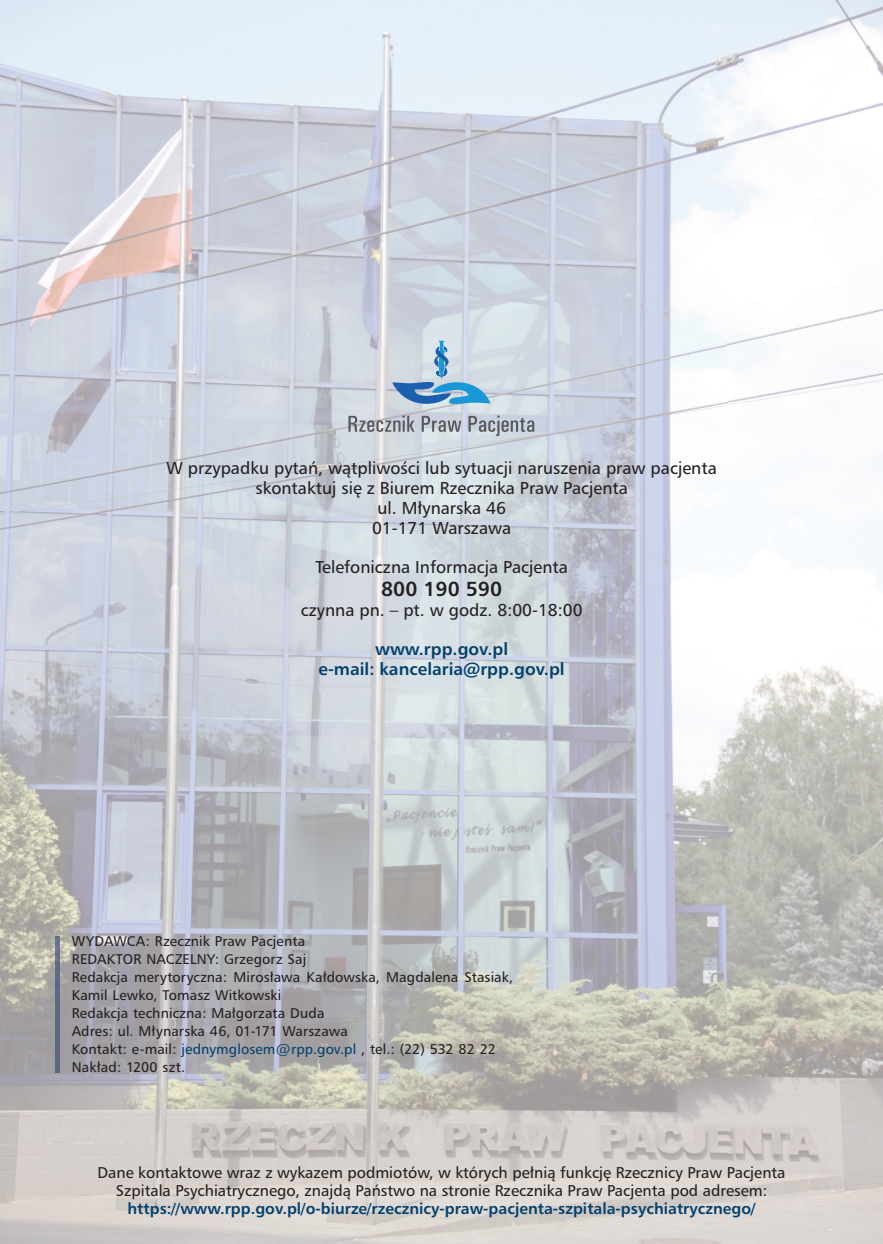
<style>
.page{position:relative;width:883px;height:1244px;background:#fff}
.page>*{position:absolute;margin:0;border:0;box-sizing:border-box;transform-origin:0 0}
.t1{font:700 19.5px "Humnst 777 PL";color:#231f20}
.t2{font:16.5px/19.8px "Humnst 777 PL";color:#231f20;text-align:center}
.t3{font:700 16.5px/19.8px "Humnst 777 PL";color:#02406e;text-align:center}
.t4{font:15px/18px "Humnst 777 PL";color:#231f20;text-align:center}
.t5{font:700 15px "Humnst 777 PL";color:#02406e}
.t6{font:13.5px/18px "Humnst 777 PL";letter-spacing:.005em;color:#231f20}
.s1{color:#02406e}
</style>
<div class="page">
<img style="left:0;top:0;width:882px;height:1244px">
<svg style="left:348px;top:341px;width:186px;height:95px;background:#bbcad6"></svg>
<img style="left:55px;top:936px;width:5px;height:136px">
<p class="t2" style="left:166px;top:460px;width:551px">W przypadku pytań, wątpliwości lub sytuacji naruszenia praw pacjenta skontaktuj się z Biurem Rzecznika Praw Pacjenta<br>ul. Młynarska 46<br>01-171 Warszawa</p>
<p class="t2" style="left:315px;top:558px;width:254px">Telefoniczna Informacja Pacjenta</p>
<h1 class="t1" style="left:381px;top:581px;width:122px">800 190 590</h1>
<p class="t2" style="left:301px;top:601px;width:283px">czynna pn. – pt. w godz. 8:00-18:00</p>
<p class="t3" style="left:318px;top:640px;width:247px">www.rpp.gov.pl<br>e-mail: kancelaria@rpp.gov.pl</p>
<p class="t6" style="left:72px;top:933px;width:443px">WYDAWCA: Rzecznik Praw Pacjenta<br>REDAKTOR NACZELNY: Grzegorz Saj<br>Redakcja merytoryczna: Mirosława Kałdowska, Magdalena Stasiak, Kamil Lewko, Tomasz Witkowski<br>Redakcja techniczna: Małgorzata Duda<br>Adres: ul. Młynarska 46, 01-171 Warszawa<br>Kontakt: e-mail: <span class="s1">jednymglosem@rpp.gov.pl</span> , tel.: (22) 532 82 22<br>Nakład: 1200 szt.</p>
<p class="t4" style="left:97px;top:1165px;width:689px">Dane kontaktowe wraz z wykazem podmiotów, w których pełnią funkcję Rzecznicy Praw Pacjenta<br>Szpitala Psychiatrycznego, znajdą Państwo na stronie Rzecznika Praw Pacjenta pod adresem:</p>
<p class="t5" style="left:127px;top:1202px;width:629px">https://www.rpp.gov.pl/o-biurze/rzecznicy-praw-pacjenta-szpitala-psychiatrycznego/</p>
</div>
